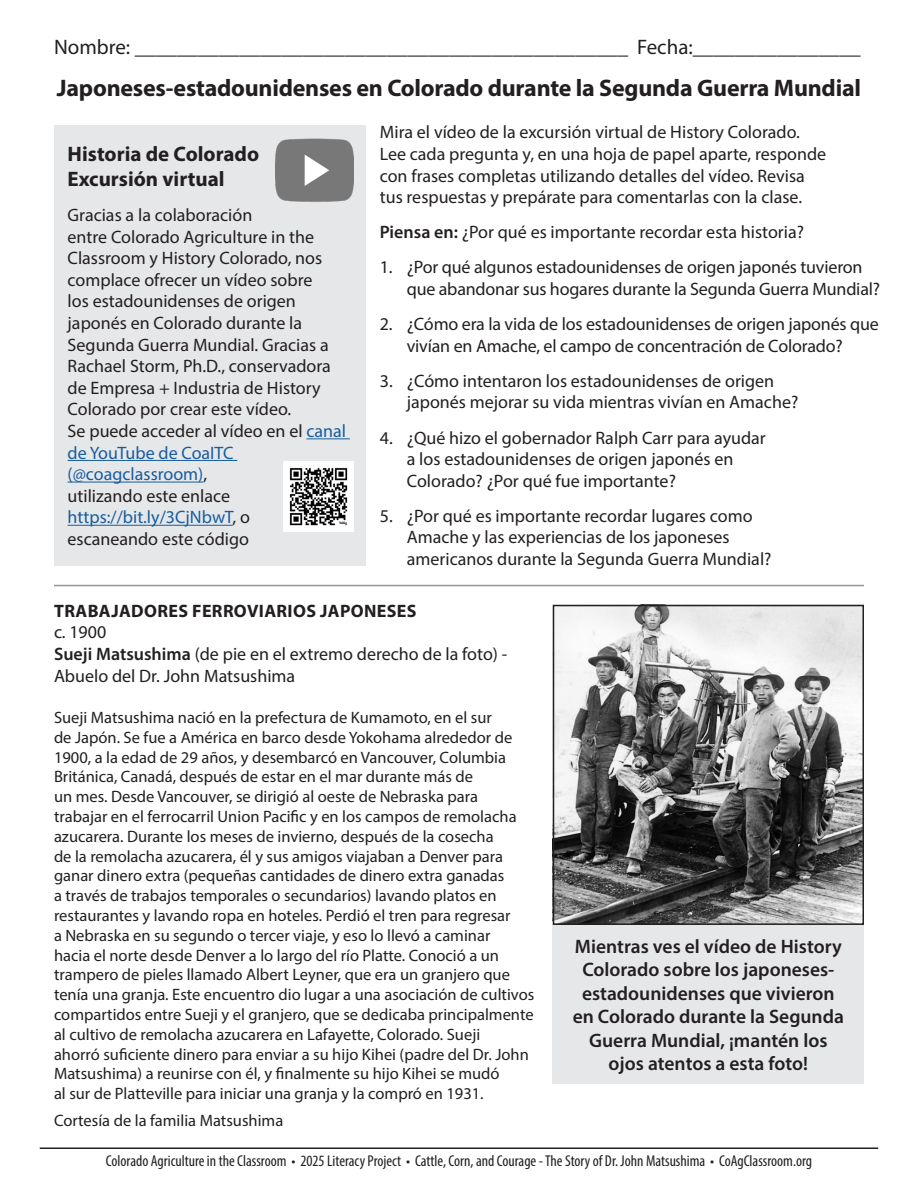
<style>
.page{position:relative;width:918px;height:1188px;background:#fff}
.page>*{position:absolute;margin:0;border:0;box-sizing:border-box;transform-origin:0 0}
.t1{font:700 24px "Myriad Pro";letter-spacing:-.01em;color:#231f20}
.t2{font:21px "Myriad Pro";color:#231f20}
.t3{font:700 21px/25.2px "Myriad Pro";color:#231f20}
.t4{font:600 19.5px/23.4px "Myriad Pro";color:#231f20;text-align:center}
.t5{font:18px/21.6px "Myriad Pro";color:#231f20}
.t6{font:18px/21.6px "Myriad Pro";color:#175d9e}
.t7{font:700 18px "Myriad Pro";letter-spacing:.02em;color:#231f20}
.t8{font:16.5px/19.8px "Myriad Pro";color:#231f20}
.t9{font:condensed 15.75px "Myriad Pro";color:#231f20}
.s1{color:#231f20}
.s2{color:#175d9e}
.s3{font-weight:600}
</style>
<div class="page">
<div style="left:54px;top:125px;width:311px;height:440px;background:#e6e7e9"></div>
<hr style="left:306px;top:438px;width:44px;height:1px;background:#175d9e">
<hr style="left:68px;top:460px;width:169px;height:1px;background:#175d9e">
<hr style="left:68px;top:482px;width:135px;height:1px;background:#175d9e">
<hr style="left:68px;top:525px;width:165px;height:1px;background:#175d9e">
<div style="left:553px;top:925px;width:311px;height:159px;background:#e6e7e9"></div>
<img style="left:556px;top:608px;width:305px;height:314px">
<div style="left:553px;top:605px;width:311px;height:320px;border:2px solid #231f20"></div>
<img style="left:275px;top:138px;width:78px;height:64px">
<img style="left:284px;top:462px;width:70px;height:70px">
<hr style="left:54px;top:585px;width:810px;height:1px;background:#939598">
<hr style="left:40px;top:1148px;width:838px;height:1px;background:#231f20">
<p class="t2" style="left:54px;top:34px;width:808px">Nombre: _______________________________________________ Fecha:________________</p>
<p class="t1" style="left:57px;top:73px;width:806px">Japoneses-estadounidenses en Colorado durante la Segunda Guerra Mundial</p>
<p class="t3" style="left:68px;top:140px;width:193px">Historia de Colorado<br>Excursión virtual</p>
<p class="t5" style="left:68px;top:204px;width:265px">Gracias a la colaboración<br>entre Colorado Agriculture in the<br>Classroom y History Colorado, nos complace ofrecer un vídeo sobre los estadounidenses de origen japonés en Colorado durante la<br>Segunda Guerra Mundial. Gracias a<br>Rachael Storm, Ph.D., conservadora de Empresa + Industria de History<br>Colorado por crear este vídeo.</p>
<p class="t6" style="left:68px;top:420px;width:280px"><span class="s1">Se puede acceder al vídeo en el</span> canal de YouTube de CoaITC (@coagclassroom)<span class="s1">,</span></p>
<p class="t5" style="left:68px;top:485px;width:184px">utilizando este enlace <span class="s2">https://bit.ly/3CjNbwT</span>, o escaneando este código</p>
<p class="t5" style="left:380px;top:121px;width:448px">Mira el vídeo de la excursión virtual de History Colorado.<br>Lee cada pregunta y, en una hoja de papel aparte, responde con frases completas utilizando detalles del vídeo. Revisa tus respuestas y prepárate para comentarlas con la clase.</p>
<p class="t5" style="left:380px;top:221px;width:426px"><span class="s3">Piensa en:</span> ¿Por qué es importante recordar esta historia?</p>
<p class="t5" style="left:407px;top:256px;width:475px;text-indent:-27px">1. ¿Por qué algunos estadounidenses de origen japonés tuvieron que abandonar sus hogares durante la Segunda Guerra Mundial?</p>
<p class="t5" style="left:380px;top:313px;width:501px;text-align:center">2. ¿Cómo era la vida de los estadounidenses de origen japonés que vivían en Amache, el campo de concentración de Colorado?</p>
<p class="t5" style="left:407px;top:370px;width:393px;text-indent:-27px">3. ¿Cómo intentaron los estadounidenses de origen japonés mejorar su vida mientras vivían en Amache?</p>
<p class="t5" style="left:407px;top:426px;width:361px;text-indent:-27px">4. ¿Qué hizo el gobernador Ralph Carr para ayudar a los estadounidenses de origen japonés en<br>Colorado? ¿Por qué fue importante?</p>
<p class="t5" style="left:407px;top:505px;width:366px;text-indent:-27px">5. ¿Por qué es importante recordar lugares como<br>Amache y las experiencias de los japoneses americanos durante la Segunda Guerra Mundial?</p>
<p class="t7" style="left:54px;top:599px;width:364px">TRABAJADORES FERROVIARIOS JAPONESES</p>
<p class="t5" style="left:54px;top:621px;width:54px">c. 1900</p>
<p class="t5" style="left:54px;top:643px;width:455px"><span class="s3">Sueji Matsushima</span> (de pie en el extremo derecho de la foto) -</p>
<p class="t5" style="left:54px;top:664px;width:243px">Abuelo del Dr. John Matsushima</p>
<p class="t8" style="left:54px;top:707px;width:482px">Sueji Matsushima nació en la prefectura de Kumamoto, en el sur<br>de Japón. Se fue a América en barco desde Yokohama alrededor de 1900, a la edad de 29 años, y desembarcó en Vancouver, Columbia Británica, Canadá, después de estar en el mar durante más de<br>un mes. Desde Vancouver, se dirigió al oeste de Nebraska para trabajar en el ferrocarril Union Pacific y en los campos de remolacha azucarera. Durante los meses de invierno, después de la cosecha<br>de la remolacha azucarera, él y sus amigos viajaban a Denver para ganar dinero extra (pequeñas cantidades de dinero extra ganadas<br>a través de trabajos temporales o secundarios) lavando platos en restaurantes y lavando ropa en hoteles. Perdió el tren para regresar<br>a Nebraska en su segundo o tercer viaje, y eso lo llevó a caminar<br>hacia el norte desde Denver a lo largo del río Platte. Conoció a un trampero de pieles llamado Albert Leyner, que era un granjero que tenía una granja. Este encuentro dio lugar a una asociación de cultivos compartidos entre Sueji y el granjero, que se dedicaba principalmente al cultivo de remolacha azucarera en Lafayette, Colorado. Sueji<br>ahorró suficiente dinero para enviar a su hijo Kihei (padre del Dr. John Matsushima) a reunirse con él, y finalmente su hijo Kihei se mudó<br>al sur de Platteville para iniciar una granja y la compró en 1931.</p>
<p class="t8" style="left:54px;top:1110px;width:231px">Cortesía de la familia Matsushima</p>
<p class="t4" style="left:573px;top:934px;width:273px">Mientras ves el vídeo de History<br>Colorado sobre los japoneses&shy;estadounidenses que vivieron en Colorado durante la Segunda<br>Guerra Mundial, ¡mantén los ojos atentos a esta foto!</p>
<p class="t9" style="left:106px;top:1151px;width:708px">Colorado Agriculture in the Classroom • 2025 Literacy Project • Cattle, Corn, and Courage - The Story of Dr. John Matsushima • CoAgClassroom.org</p>
</div>
